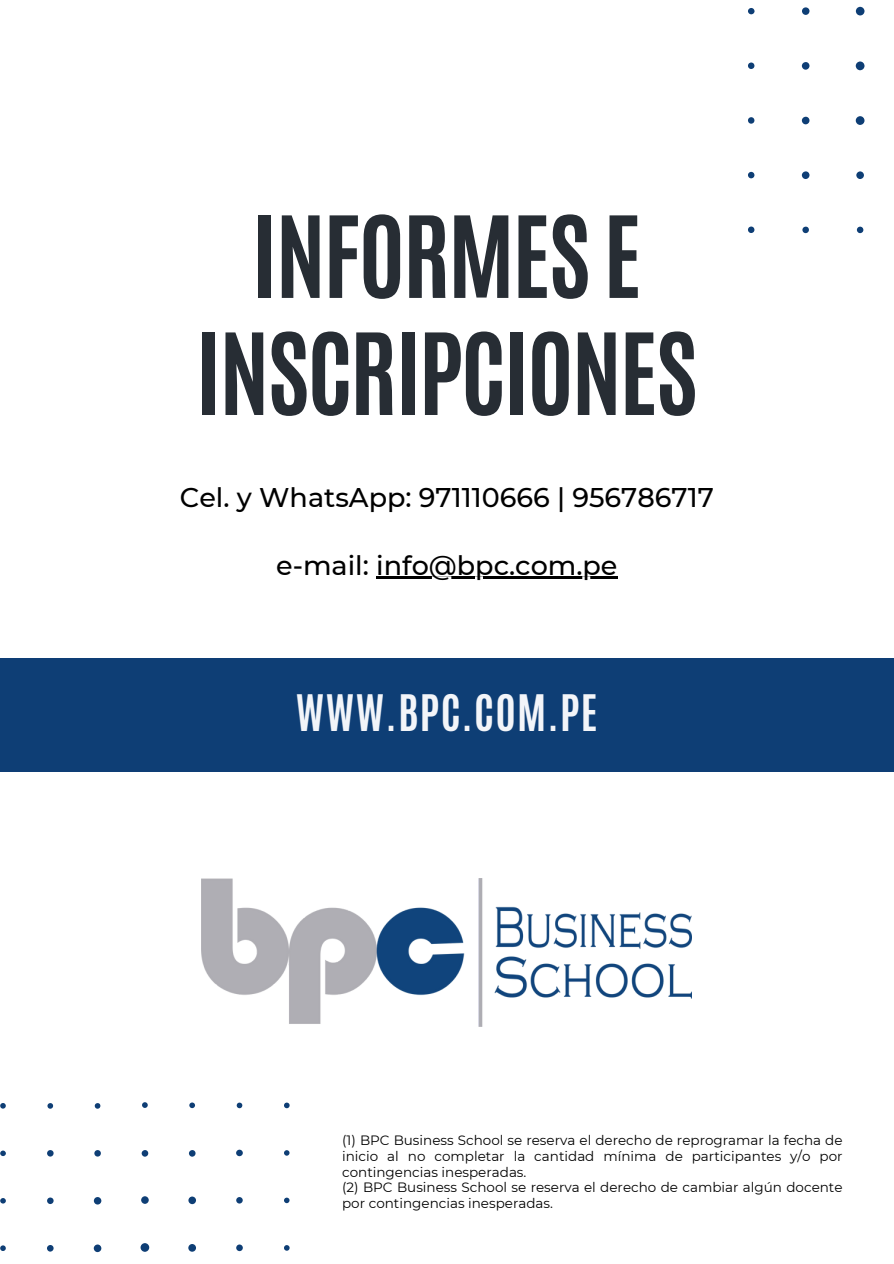
<style>
.page{position:relative;width:894px;height:1264px;background:#fff}
.page>*{position:absolute;margin:0;border:0;box-sizing:border-box;transform-origin:0 0}
.t1{font:700 96px/117px "Antonio";letter-spacing:-.025em;color:#272d34;text-align:center}
.t2{font:700 42px "Antonio";letter-spacing:.035em;color:#f3f5f9}
.t3{font:500 27px "Montserrat";color:#000}
.t4{font:13.5px/15.8px "Montserrat";color:#000;text-align:justify}
</style>
<div class="page">
<hr style="left:376px;top:577px;width:241px;height:2px;background:#000">
<div style="left:0;top:658px;width:893px;height:113px;background:#0e3e75"></div>
<img style="left:202px;top:878px;width:489px;height:148px">
<svg style="left:0;top:1102px;width:289px;height:151px"></svg>
<svg style="left:748px;top:6px;width:117px;height:227px"></svg>
<h1 class="t1" style="left:196px;top:199px;width:503px">INFORMES E<br>INSCRIPCIONES</h1>
<p class="t3" style="left:180px;top:481px;width:535px">Cel. y WhatsApp: 971110666 | 956786717</p>
<h3 class="t3" style="left:276px;top:548px;width:343px">e-mail: info@bpc.com.pe</h3>
<h2 class="t2" style="left:296px;top:682px;width:303px">WWW.BPC.COM.PE</h2>
<p class="t4" style="left:342px;top:1132px;width:502px">(1) BPC Business School se reserva el derecho de reprogramar la fecha de inicio al no completar la cantidad mínima de participantes y/o por contingencias inesperadas.</p>
<p class="t4" style="left:342px;top:1179px;width:502px">(2) BPC Business School se reserva el derecho de cambiar algún docente por contingencias inesperadas.</p>
</div>
